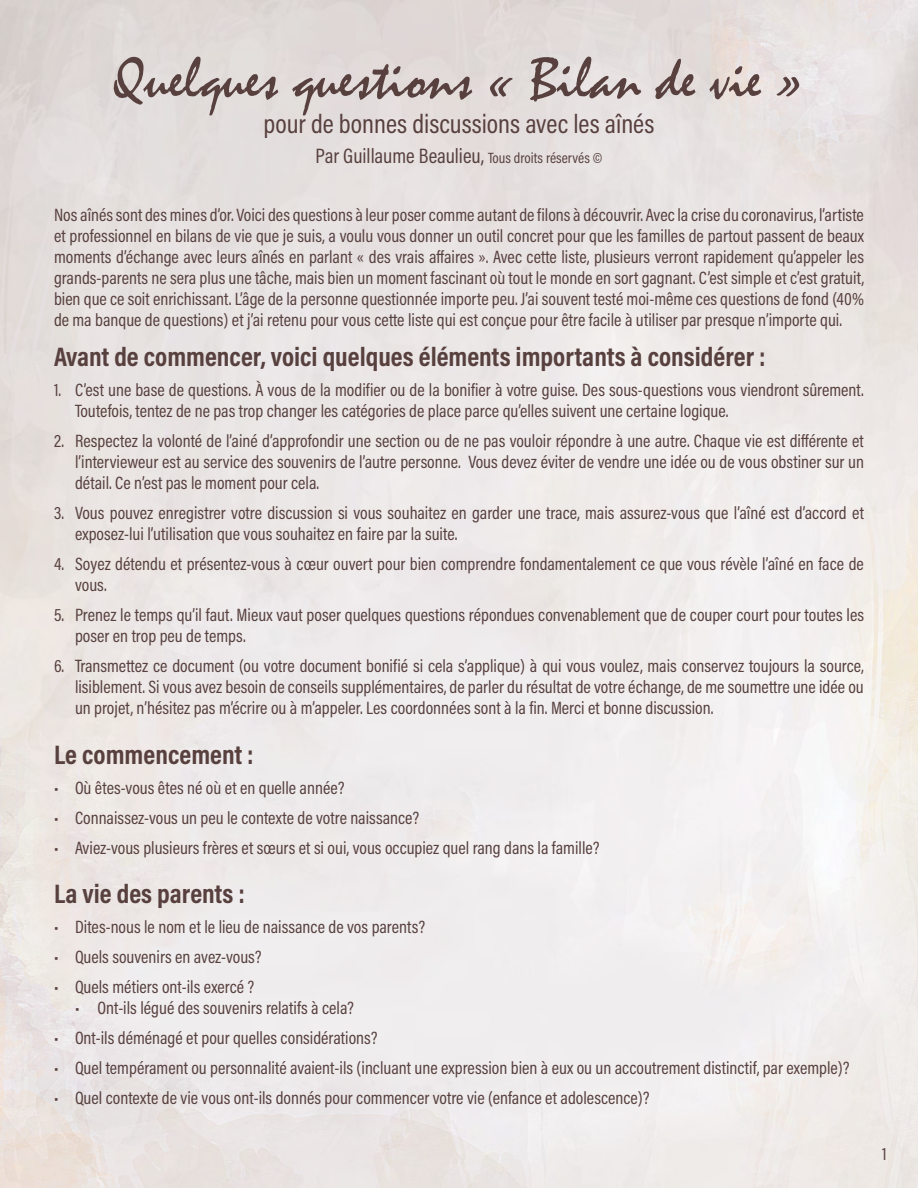
<style>
.page{position:relative;width:918px;height:1188px;background:#fff}
.page>*{position:absolute;margin:0;border:0;box-sizing:border-box;transform-origin:0 0}
.t1{font:60px "Mistral";color:#57403e}
.t2{font:700 27px "Acumin Pro Cond";color:#57403e}
.t3{font:27px "Acumin Pro Cond";color:#57403e}
.t4{font:21px "Acumin Pro Cond";color:#57403e}
.t5{font:18px/21px "Acumin Pro Cond";color:#57403e}
.s1{font-size:15px}
</style>
<div class="page">
<h1 class="t1" style="left:114px;top:43px;width:692px">Quelques questions « Bilan de vie »</h1>
<h2 class="t3" style="left:264px;top:106px;width:392px">pour de bonnes discussions avec les aînés</h2>
<p class="t4" style="left:316px;top:142px;width:288px">Par Guillaume Beaulieu, <span class="s1">Tous droits réservés ©</span></p>
<p class="t5" style="left:54px;top:204px;width:812px;text-align:justify">Nos aînés sont des mines d’or. Voici des questions à leur poser comme autant de filons à découvrir. Avec la crise du coronavirus, l’artiste et professionnel en bilans de vie que je suis, a voulu vous donner un outil concret pour que les familles de partout passent de beaux moments d’échange avec leurs aînés en parlant « des vrais affaires ». Avec cette liste, plusieurs verront rapidement qu’appeler les grands-parents ne sera plus une tâche, mais bien un moment fascinant où tout le monde en sort gagnant. C’est simple et c’est gratuit, bien que ce soit enrichissant. L’âge de la personne questionnée importe peu. J’ai souvent testé moi-même ces questions de fond (40% de ma banque de questions) et j’ai retenu pour vous cette liste qui est conçue pour être facile à utiliser par presque n’importe qui.</p>
<h2 class="t2" style="left:54px;top:339px;width:713px">Avant de commencer, voici quelques éléments importants à considérer :</h2>
<p class="t5" style="left:75px;top:379px;width:790px;text-indent:-21px">1. C’est une base de questions. À vous de la modifier ou de la bonifier à votre guise. Des sous-questions vous viendront sûrement.<br>Toutefois, tentez de ne pas trop changer les catégories de place parce qu’elles suivent une certaine logique.</p>
<p class="t5" style="left:75px;top:430px;width:791px;text-align:justify;text-indent:-21px">2. Respectez la volonté de l’ainé d’approfondir une section ou de ne pas vouloir répondre à une autre. Chaque vie est différente et l’intervieweur est au service des souvenirs de l’autre personne. Vous devez éviter de vendre une idée ou de vous obstiner sur un détail. Ce n’est pas le moment pour cela.</p>
<p class="t5" style="left:75px;top:502px;width:790px;text-indent:-21px">3. Vous pouvez enregistrer votre discussion si vous souhaitez en garder une trace, mais assurez-vous que l’aîné est d’accord et exposez-lui l’utilisation que vous souhaitez en faire par la suite.</p>
<p class="t5" style="left:75px;top:553px;width:790px;text-indent:-21px">4. Soyez détendu et présentez-vous à cœur ouvert pour bien comprendre fondamentalement ce que vous révèle l’aîné en face de vous.</p>
<p class="t5" style="left:75px;top:604px;width:791px;text-indent:-21px">5. Prenez le temps qu’il faut. Mieux vaut poser quelques questions répondues convenablement que de couper court pour toutes les poser en trop peu de temps.</p>
<p class="t5" style="left:75px;top:655px;width:791px;text-align:justify;text-indent:-21px">6. Transmettez ce document (ou votre document bonifié si cela s’applique) à qui vous voulez, mais conservez toujours la source, lisiblement. Si vous avez besoin de conseils supplémentaires, de parler du résultat de votre échange, de me soumettre une idée ou un projet, n’hésitez pas m’écrire ou à m’appeler. Les coordonnées sont à la fin. Merci et bonne discussion.</p>
<h2 class="t2" style="left:54px;top:736px;width:201px">Le commencement :</h2>
<p class="t5" style="left:54px;top:777px;width:292px">• Où êtes-vous êtes né où et en quelle année?</p>
<p class="t5" style="left:54px;top:807px;width:367px">• Connaissez-vous un peu le contexte de votre naissance?</p>
<p class="t5" style="left:54px;top:837px;width:547px">• Aviez-vous plusieurs frères et sœurs et si oui, vous occupiez quel rang dans la famille?</p>
<h2 class="t2" style="left:54px;top:876px;width:192px">La vie des parents :</h2>
<p class="t5" style="left:54px;top:916px;width:373px">• Dites-nous le nom et le lieu de naissance de vos parents?</p>
<p class="t5" style="left:54px;top:946px;width:209px">• Quels souvenirs en avez-vous?</p>
<p class="t5" style="left:54px;top:976px;width:202px">• Quels métiers ont-ils exercé ?</p>
<p class="t5" style="left:75px;top:997px;width:280px">• Ont-ils légué des souvenirs relatifs à cela?</p>
<p class="t5" style="left:54px;top:1027px;width:325px">• Ont-ils déménagé et pour quelles considérations?</p>
<p class="t5" style="left:54px;top:1057px;width:797px">• Quel tempérament ou personnalité avaient-ils (incluant une expression bien à eux ou un accoutrement distinctif, par exemple)?</p>
<p class="t5" style="left:54px;top:1087px;width:597px">• Quel contexte de vie vous ont-ils donnés pour commencer votre vie (enfance et adolescence)?</p>
<p class="t5" style="left:882px;top:1143px;width:6px">1</p>
</div>
